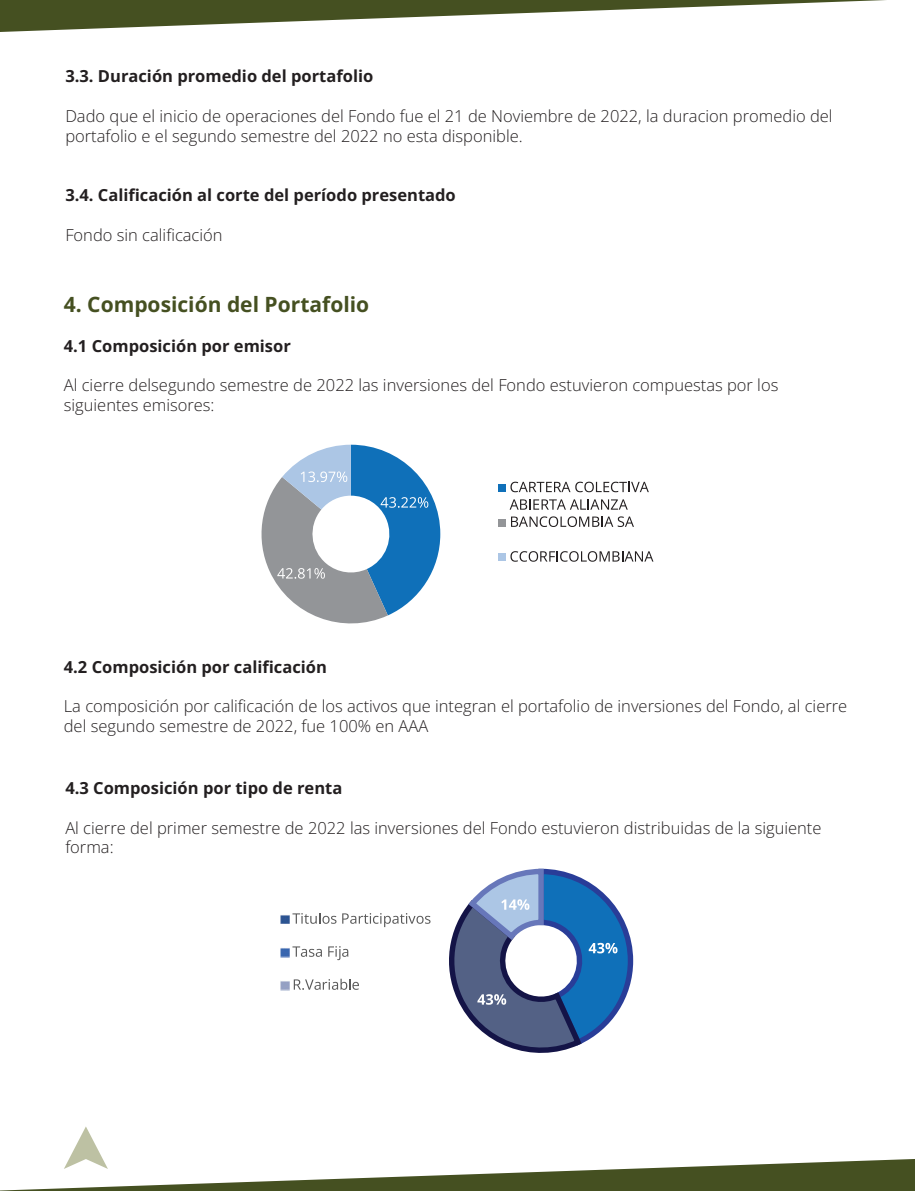
<style>
.page{position:relative;width:915px;height:1191px;background:#fff}
.page>*{position:absolute;margin:0;border:0;box-sizing:border-box;transform-origin:0 0}
.t1{font:700 21px "Open Sans";color:#455021}
.t2{font:16.5px/19.8px "Open Sans";color:#231f20}
.t3{font:700 16.5px "Open Sans";color:#231f20}
</style>
<div class="page">
<svg style="left:0;top:0;width:886px;height:32px"></svg>
<svg style="left:0;top:1126px;width:914px;height:65px"></svg>
<svg style="left:261px;top:445px;width:179px;height:179px"></svg>
<div style="left:498px;top:484px;width:8px;height:8px;background:#0f70b9"></div>
<svg style="left:510px;top:482px;width:138px;height:10px"></svg>
<svg style="left:510px;top:499px;width:117px;height:10px"></svg>
<div style="left:498px;top:519px;width:8px;height:7px;background:#939598"></div>
<svg style="left:511px;top:516px;width:122px;height:11px"></svg>
<div style="left:498px;top:553px;width:8px;height:8px;background:#acc6e5"></div>
<svg style="left:510px;top:551px;width:143px;height:11px"></svg>
<svg style="left:449px;top:868px;width:185px;height:185px"></svg>
<svg style="left:280px;top:913px;width:56px;height:11px"></svg>
<svg style="left:342px;top:913px;width:88px;height:14px"></svg>
<svg style="left:280px;top:946px;width:42px;height:11px"></svg>
<svg style="left:328px;top:946px;width:20px;height:14px"></svg>
<svg style="left:280px;top:978px;width:79px;height:12px"></svg>
<p class="t3" style="left:65px;top:65px;width:309px">3.3. Duración promedio del portafolio</p>
<p class="t2" style="left:65px;top:105px;width:768px">Dado que el inicio de operaciones del Fondo fue el 21 de Noviembre de 2022, la duracion promedio del portafolio e el segundo semestre del 2022 no esta disponible.</p>
<p class="t3" style="left:65px;top:184px;width:392px">3.4. Calificación al corte del período presentado</p>
<p class="t2" style="left:65px;top:224px;width:159px">Fondo sin calificación</p>
<p class="t1" style="left:64px;top:290px;width:307px">4. Composición del Portafolio</p>
<p class="t3" style="left:64px;top:334px;width:228px">4.1 Composición por emisor</p>
<p class="t2" style="left:64px;top:375px;width:715px">Al cierre delsegundo semestre de 2022 las inversiones del Fondo estuvieron compuestas por los siguientes emisores:</p>
<p class="t3" style="left:64px;top:655px;width:264px">4.2 Composición por calificación</p>
<p class="t2" style="left:64px;top:696px;width:784px">La composición por calificación de los activos que integran el portafolio de inversiones del Fondo, al cierre del segundo semestre de 2022, fue 100% en AAA</p>
<p class="t3" style="left:65px;top:776px;width:278px">4.3 Composición por tipo de renta</p>
<p class="t2" style="left:65px;top:817px;width:757px">Al cierre del primer semestre de 2022 las inversiones del Fondo estuvieron distribuidas de la siguiente forma:</p>
</div>
